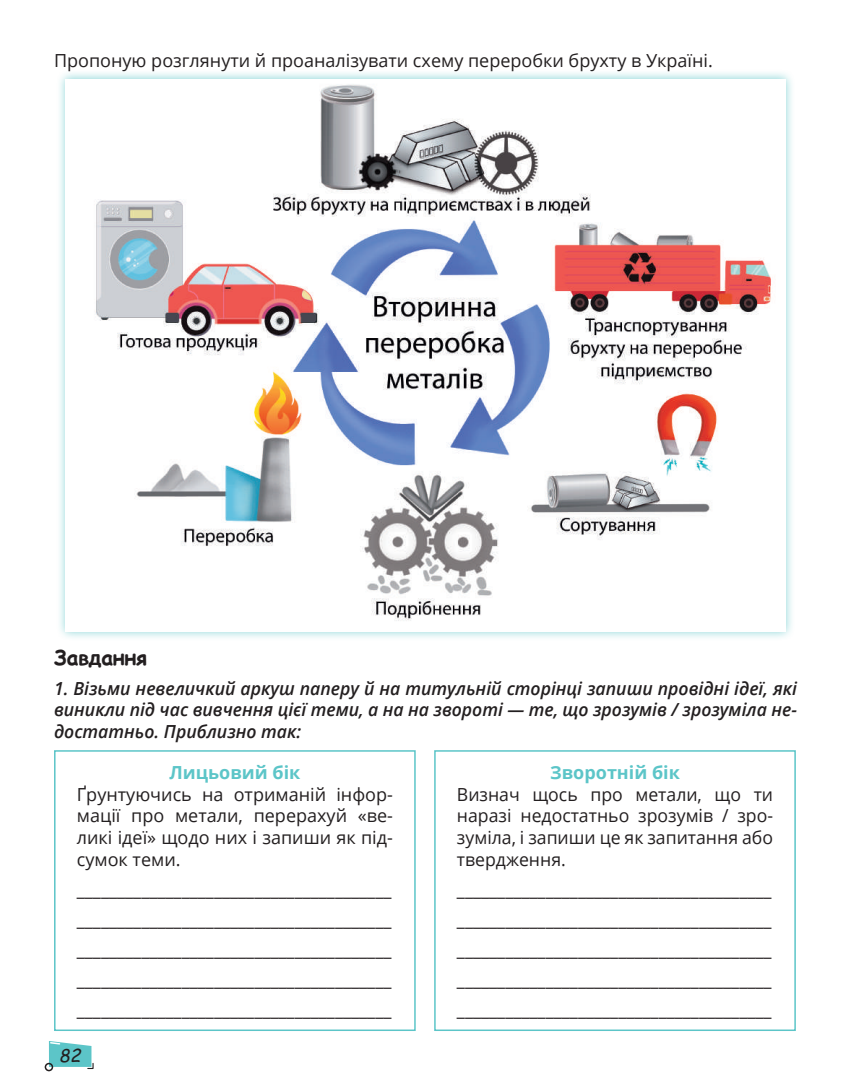
<style>
.page{position:relative;width:851px;height:1085px;background:#fff}
.page>*{position:absolute;margin:0;border:0;box-sizing:border-box;transform-origin:0 0}
.t1{font:700 21px "Comic Sans MS";color:#231f20}
.t2{font:18px/30px "Open Sans";color:#231f20;text-align:justify}
.t3{font:italic 600 18px/21.6px "Open Sans";color:#231f20;text-align:justify}
.t4{font:700 18px "Open Sans";color:#5cc5c8}
.t5{font:italic 18px "Comic Sans MS";color:#231f20}
</style>
<div class="page">
<svg style="left:49px;top:1041px;width:45px;height:28px"></svg>
<div style="left:45px;top:1062px;width:8px;height:9px;border:2px solid #231f20;border-radius:50%"></div>
<div style="left:56px;top:69px;width:738px;height:572px;background:#5cc5c8;opacity:.75"></div>
<img style="left:66px;top:79px;width:718px;height:552px">
<div style="left:54px;top:750px;width:361px;height:280px;border:2px solid #5cc5c8"></div>
<div style="left:434px;top:750px;width:361px;height:280px;border:2px solid #5cc5c8"></div>
<p class="t2" style="left:54px;top:45px;width:660px">Пропоную розглянути й проаналізувати схему переробки брухту в Україні.</p>
<p class="t1" style="left:54px;top:641px;width:95px">Завдання</p>
<p class="t3" style="left:54px;top:677px;width:744px">1. Візьми невеличкий аркуш паперу й на титульній сторінці запиши провідні ідеї, які виникли під час вивчення цієї теми, а на на звороті — те, що зрозумів / зрозуміла не&shy;достатньо. Приблизно так:</p>
<p class="t4" style="left:169px;top:759px;width:132px">Лицьовий бік</p>
<p class="t2" style="left:77px;top:782px;width:317px;line-height:21.6px">Ґрунтуючись на отриманій інфор&shy;мації про метали, перерахуй «ве&shy;ликі ідеї» щодо них і запиши як під&shy;сумок теми.</p>
<p class="t2" style="left:77px;top:873px;width:316px">_______________________________________ _______________________________________ _______________________________________ _______________________________________ _______________________________________</p>
<p class="t4" style="left:550px;top:759px;width:131px">Зворотній бік</p>
<p class="t2" style="left:457px;top:782px;width:317px;line-height:21.6px">Визнач щось про метали, що ти наразі недостатньо зрозумів / зро&shy;зуміла, і запиши це як запитання або твердження.</p>
<p class="t2" style="left:457px;top:873px;width:316px">_______________________________________ _______________________________________ _______________________________________ _______________________________________ _______________________________________</p>
<p class="t5" style="left:59px;top:1042px;width:23px">82</p>
</div>
